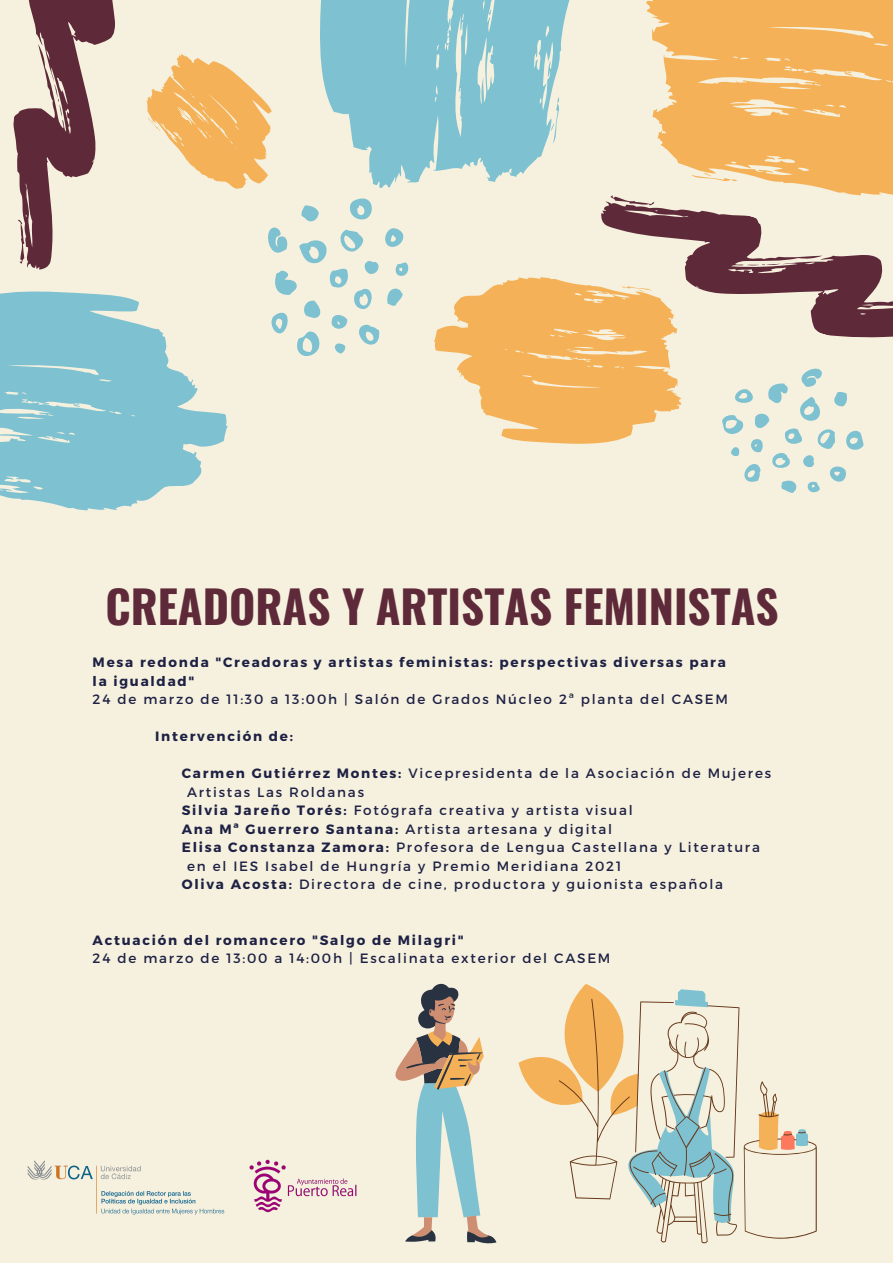
<style>
.page{position:relative;width:893px;height:1263px;background:#f6f1de}
.page>*{position:absolute;margin:0;border:0;box-sizing:border-box;transform-origin:0 0}
.t1{font:700 45px "Oswald";color:#5e2939}
.t2{font:13.5px "Montserrat";letter-spacing:.13em;color:#1e2144}
.t3{font:700 13.5px "Montserrat";letter-spacing:.13em;color:#1e2144}
.s1{font-weight:700}
</style>
<div class="page">
<svg style="left:647px;top:0;width:246px;height:175px;background:#f4b968"></svg>
<svg style="left:691px;top:172px;width:47px;height:3px"></svg>
<svg style="left:409px;top:0;width:161px;height:183px;fill:#7ec1d1"></svg>
<svg style="left:550px;top:96px;width:11px;height:47px"></svg>
<svg style="left:601px;top:175px;width:292px;height:163px"></svg>
<svg style="left:746px;top:260px;width:34px;height:9px"></svg>
<svg style="left:13px;top:0;width:396px;height:356px"></svg>
<svg style="left:0;top:292px;width:228px;height:218px;fill:#7ec1d1"></svg>
<svg style="left:434px;top:277px;width:247px;height:167px"></svg>
<svg style="left:722px;top:368px;width:142px;height:125px"></svg>
<svg style="left:518px;top:984px;width:188px;height:121px"></svg>
<svg style="left:559px;top:999px;width:257px;height:244px"></svg>
<svg style="left:395px;top:984px;width:101px;height:259px"></svg>
<img style="left:27px;top:1160px;width:198px;height:55px">
<img style="left:249px;top:1159px;width:108px;height:54px">
<p class="t1" style="left:105px;top:571px;width:675px">CREADORAS Y ARTISTAS FEMINISTAS</p>
<p class="t3" style="left:93px;top:654px;width:635px">Mesa redonda "Creadoras y artistas feministas: perspectivas diversas para</p>
<p class="t3" style="left:93px;top:672px;width:103px">la igualdad"</p>
<p class="t2" style="left:93px;top:691px;width:637px">24 de marzo de 11:30 a 13:00h | Salón de Grados Núcleo 2ª planta del CASEM</p>
<p class="t3" style="left:155px;top:728px;width:139px">Intervención de:</p>
<p class="t2" style="left:182px;top:765px;width:591px"><span class="s1">Carmen Gutiérrez Montes:</span> Vicepresidenta de la Asociación de Mujeres</p>
<p class="t2" style="left:187px;top:783px;width:178px">Artistas Las Roldanas</p>
<p class="t2" style="left:182px;top:802px;width:452px"><span class="s1">Silvia Jareño Torés:</span> Fotógrafa creativa y artista visual</p>
<p class="t2" style="left:182px;top:820px;width:432px"><span class="s1">Ana Mª Guerrero Santana:</span> Artista artesana y digital</p>
<p class="t2" style="left:182px;top:839px;width:579px"><span class="s1">Elisa Constanza Zamora:</span> Profesora de Lengua Castellana y Literatura</p>
<p class="t2" style="left:187px;top:857px;width:436px">en el IES Isabel de Hungría y Premio Meridiana 2021</p>
<p class="t2" style="left:182px;top:875px;width:543px"><span class="s1">Oliva Acosta:</span> Directora de cine, productora y guionista española</p>
<p class="t3" style="left:93px;top:931px;width:372px">Actuación del romancero "Salgo de Milagri"</p>
<p class="t2" style="left:93px;top:949px;width:519px">24 de marzo de 13:00 a 14:00h | Escalinata exterior del CASEM</p>
</div>
